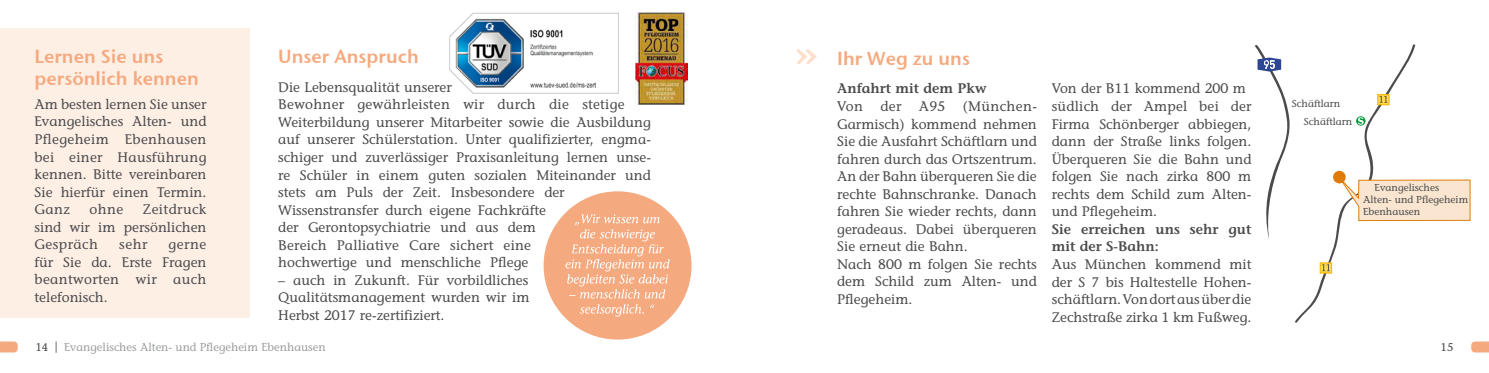
<style>
.page{position:relative;width:1489px;height:373px;background:#fff}
.page>*{position:absolute;margin:0;border:0;box-sizing:border-box;transform-origin:0 0}
.t1{font:18.75px/22.5px "Stone Sans Sem ITCTT Semi";color:#f5a97f}
.t2{font:13.75px/17.5px "Stone Informal";color:#4b4b4d;text-align:justify}
.t3{font:600 13.75px/17.5px "Stone Informal";color:#4b4b4d}
.t4{font:11.25px "Stone Informal";color:#9c9e9f}
.t5{font:11.25px "Stone Informal";color:#4b4b4d}
.t6{font:10px/12px "Stone Informal";color:#4b4b4d}
.s1{color:#4b4b4d}
</style>
<div class="page">
<svg style="left:1471px;top:341px;width:17px;height:11px"></svg>
<svg style="left:0;top:341px;width:18px;height:11px"></svg>
<img style="left:449px;top:12px;width:170px;height:82px">
<div style="left:0;top:29px;width:249px;height:288px;background:#feefe5"></div>
<svg style="left:796px;top:49px;width:20px;height:15px"></svg>
<div style="left:543px;top:191px;width:148px;height:148px;background:#f5a97f;border-radius:50%"></div>
<svg style="left:579px;top:304px;width:75px;height:12px"></svg>
<svg style="left:565px;top:214px;width:104px;height:84px"></svg>
<svg style="left:1295px;top:44px;width:120px;height:278px"></svg>
<div style="left:1319px;top:262px;width:12px;height:11px;border:1px solid #f9b200"></div>
<svg style="left:1321px;top:263px;width:8px;height:7px"></svg>
<svg style="left:1355px;top:116px;width:10px;height:9px"></svg>
<svg style="left:1255px;top:45px;width:35px;height:195px"></svg>
<div style="left:1377px;top:94px;width:12px;height:11px;border:1px solid #f9b200"></div>
<svg style="left:1379px;top:95px;width:8px;height:8px"></svg>
<svg style="left:1334px;top:171px;width:136px;height:50px"></svg>
<img style="left:635px;top:13px;width:52px;height:92px">
<h1 class="t1" style="left:35px;top:44px;width:166px">Lernen Sie uns persönlich kennen</h1>
<p class="t2" style="left:35px;top:95px;width:173px">Am besten lernen Sie unser Evangelisches Alten- und Pflegeheim Ebenhausen bei einer Hausführung kennen. Bitte vereinbaren Sie hierfür einen Termin.<br>Ganz</p>
<p class="t2" style="left:35px;top:200px;width:173px;text-indent:108px">Zeitdruck sind wir im persönlichen Gespräch</p>
<p class="t2" style="left:89px;top:200px;width:35px">ohne</p>
<p class="t2" style="left:119px;top:235px;width:30px">sehr</p>
<p class="t2" style="left:35px;top:235px;width:173px;text-indent:134px">gerne für Sie da. Erste Fragen beantworten wir auch telefonisch.</p>
<h1 class="t1" style="left:278px;top:44px;width:142px">Unser Anspruch</h1>
<h1 class="t1" style="left:837px;top:45px;width:134px">Ihr Weg zu uns</h1>
<p class="t3" style="left:837px;top:80px;width:151px">Anfahrt mit dem Pkw</p>
<p class="t2" style="left:837px;top:97px;width:27px">Von</p>
<p class="t2" style="left:880px;top:97px;width:23px">der</p>
<p class="t2" style="left:918px;top:97px;width:28px">A95</p>
<p class="t2" style="left:278px;top:78px;width:374px;text-align:left">Die Lebensqualität unserer<br>Bewohner gewährleisten wir durch die stetige Weiterbildung unserer Mitarbeiter sowie die Ausbildung auf unserer Schülerstation. Unter qualifizierter, engma&shy;schiger und zuverlässiger Praxisanleitung lernen unse&shy;re Schüler in einem guten sozialen Miteinander und stets am Puls der Zeit. Insbesondere der Wissenstransfer durch eigene Fachkräfte<br>der Gerontopsychiatrie und aus dem<br>Bereich Palliative Care sichert eine<br>hochwertige und menschliche Pflege</p>
<p class="t2" style="left:278px;top:271px;width:253px">– auch in Zukunft. Für vorbildliches Qualitätsmanagement wurden wir im Herbst 2017 re-zertifiziert.</p>
<p class="t2" style="left:837px;top:97px;width:201px;text-align:left;text-indent:126px">(München-<br>Garmisch) kommend nehmen<br>Sie die Ausfahrt Schäftlarn und fahren durch das Ortszentrum.<br>An der Bahn überqueren Sie die rechte Bahnschranke. Danach fahren Sie wieder rechts, dann geradeaus. Dabei überqueren<br>Sie erneut die Bahn.<br>Nach 800 m folgen Sie rechts dem Schild zum Alten- und<br>Pflegeheim.</p>
<p class="t2" style="left:1051px;top:80px;width:201px;text-align:left">Von der B11 kommend 200 m südlich der Ampel bei der<br>Firma Schönberger abbiegen, dann der Straße links folgen.<br>Überqueren Sie die Bahn und folgen Sie nach zirka 800 m rechts dem Schild zum Alten&shy;und Pflegeheim.</p>
<p class="t3" style="left:1051px;top:220px;width:201px">Sie erreichen uns sehr gut mit der S-Bahn:</p>
<p class="t2" style="left:1051px;top:255px;width:201px">Aus München kommend mit der S 7 bis Haltestelle Hohen&shy;schäftlarn. Von dort aus über die Zechstraße zirka 1 km Fußweg.</p>
<p class="t6" style="left:1291px;top:97px;width:50px">Schäftlarn</p>
<p class="t6" style="left:1303px;top:115px;width:50px">Schäftlarn</p>
<p class="t6" style="left:1362px;top:181px;width:107px;text-indent:11px">Evangelisches<br>Alten- und Pflegeheim<br>Ebenhausen</p>
<p class="t4" style="left:35px;top:340px;width:292px"><span class="s1">14 |</span> Evangelisches Alten- und Pflegeheim Ebenhausen</p>
<p class="t5" style="left:1440px;top:340px;width:14px">15</p>
</div>
